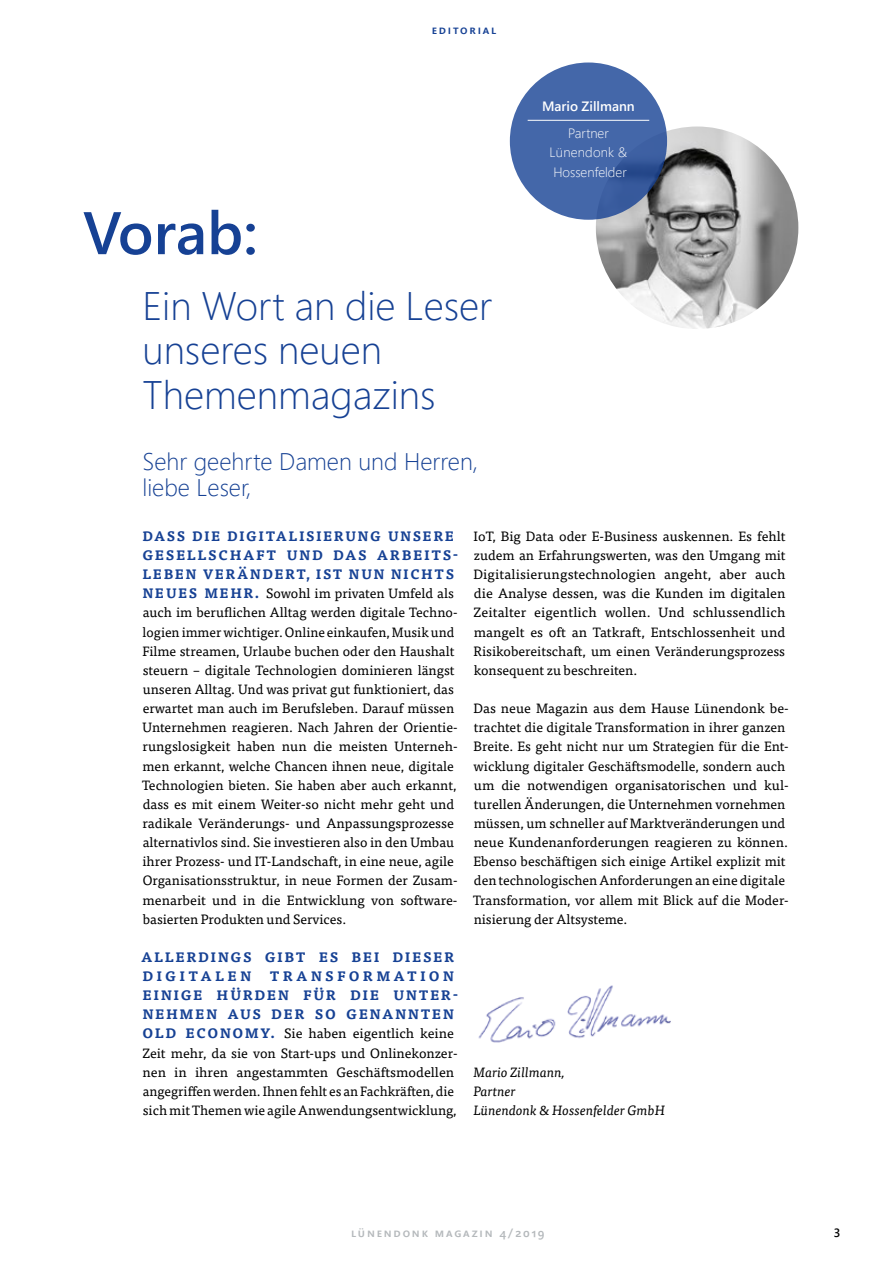
<style>
.page{position:relative;width:893px;height:1263px;background:#fff}
.page>*{position:absolute;margin:0;border:0;box-sizing:border-box;transform-origin:0 0}
.t1{font:600 60px "Segoe UI";color:#164194}
.t2{font:300 39.75px/44.2px "Segoe UI";color:#164194}
.t3{font:300 24px/26.4px "Segoe UI";color:#164194}
.t4{font:13.5px/19.2px "Tisa OT";color:#000}
.t5{font:italic 13.5px/19.2px "Tisa OT";color:#000}
.t6{font:700 13.5px/19.2px "Tisa OT";letter-spacing:.11em;color:#164194}
.t7{font:300 13.5px/19.2px "Segoe UI";color:#fff;text-align:center}
.t8{font:600 13.5px "Segoe UI";color:#fff}
.t9{font:600 12px "Segoe UI";letter-spacing:.15em;color:#b5b9bc}
.t10{font:600 12px "Segoe UI";letter-spacing:.15em;color:#164194}
.t11{font:600 12px "Segoe UI";color:#000}
.s1{font-weight:700;color:#164194}
</style>
<div class="page">
<img style="left:478px;top:985px;width:193px;height:58px">
<img style="left:596px;top:126px;width:202px;height:203px;border-radius:101px">
<svg style="left:510px;top:63px;width:157px;height:157px;background:#4264a6"></svg>
<hr style="left:528px;top:120px;width:121px;height:1px;background:#fff">
<p class="t10" style="left:432px;top:20px;width:66px">editorial</p>
<h1 class="t1" style="left:83px;top:185px;width:176px">Vorab:</h1>
<h2 class="t2" style="left:142px;top:282px;width:351px">Ein Wort an die Leser unseres neuen<br>Themenmagazins</h2>
<h3 class="t3" style="left:142px;top:447px;width:337px">Sehr geehrte Damen und Herren, liebe Leser,</h3>
<p class="t8" style="left:542px;top:95px;width:94px">Mario Zillmann</p>
<p class="t7" style="left:550px;top:123px;width:79px">Partner<br>Lünendonk &amp;<br>Hossenfelder</p>
<p class="t4" style="left:142px;top:527px;width:318px"><span class="s1">DASS DIE DIGITALISIERUNG UNSERE GESELLSCHAFT UND DAS ARBEITS-LEBEN VERÄNDERT, IST NUN NICHTS NEUES MEHR.</span> Sowohl im privaten Umfeld als auch im beruflichen Alltag werden digitale Techno&shy;logien immer wichtiger. Online einkaufen, Musik und Filme streamen, Urlaube buchen oder den Haushalt steuern – digitale Technologien dominieren längst unseren Alltag. Und was privat gut funktioniert, das erwartet man auch im Berufsleben. Darauf müssen Unternehmen reagieren. Nach Jahren der Orientie&shy;rungslosigkeit haben nun die meisten Unterneh&shy;men erkannt, welche Chancen ihnen neue, digitale Technologien bieten. Sie haben aber auch erkannt, dass es mit einem Weiter-so nicht mehr geht und radikale Veränderungs- und Anpassungsprozesse alternativlos sind. Sie investieren also in den Umbau ihrer Prozess- und IT-Landschaft, in eine neue, agile Organisationsstruktur, in neue Formen der Zusam&shy;menarbeit und in die Entwicklung von software&shy;basierten Produkten und Services.</p>
<p class="t6" style="left:141px;top:948px;width:315px">ALLERDINGS GIBT ES BEI DIESER<br>DIGITALEN</p>
<p class="t4" style="left:142px;top:967px;width:317px;text-indent:128px"><span class="s1">TRANSFORMATION EINIGE HÜRDEN FÜR DIE UNTER-NEHMEN AUS DER SO GENANNTEN OLD ECONOMY.</span> Sie haben eigentlich keine Zeit mehr, da sie von Start-ups und Onlinekonzer&shy;nen in ihren angestammten Geschäftsmodellen angegriffen werden. Ihnen fehlt es an Fachkräften, die sich mit Themen wie agile Anwendungsentwicklung,</p>
<p class="t4" style="left:474px;top:527px;width:314px;text-align:justify">IoT, Big Data oder E-Business auskennen. Es fehlt zudem an Erfahrungswerten, was den Umgang mit Digitalisierungstechnologien angeht, aber auch die Analyse dessen, was die Kunden im digitalen Zeitalter eigentlich wollen. Und schlussendlich mangelt es oft an Tatkraft, Entschlossenheit und Risikobereitschaft, um einen Veränderungsprozess konsequent zu beschreiten.</p>
<p class="t4" style="left:473px;top:699px;width:317px">Das neue Magazin aus dem Hause Lünendonk be - trachtet die digitale Transformation in ihrer ganzen Breite. Es geht nicht nur um Strategien für die Ent&shy;wicklung digitaler Geschäftsmodelle, sondern auch um die notwendigen organisatorischen und kul&shy;turellen Änderungen, die Unternehmen vornehmen müssen, um schneller auf Marktveränderungen und neue Kundenanforderungen reagieren zu können.<br>Ebenso beschäftigen sich einige Artikel explizit mit den technologischen Anforderungen an eine digitale Transformation, vor allem mit Blick auf die Moder&shy;nisierung der Altsysteme.</p>
<p class="t5" style="left:473px;top:1062px;width:193px">Mario Zillmann,<br>Partner<br>Lünendonk &amp; Hossenfelder GmbH</p>
<p class="t9" style="left:351px;top:1223px;width:195px">lünendonk magazin 4/2019</p>
<p class="t11" style="left:834px;top:1223px;width:8px">3</p>
</div>
